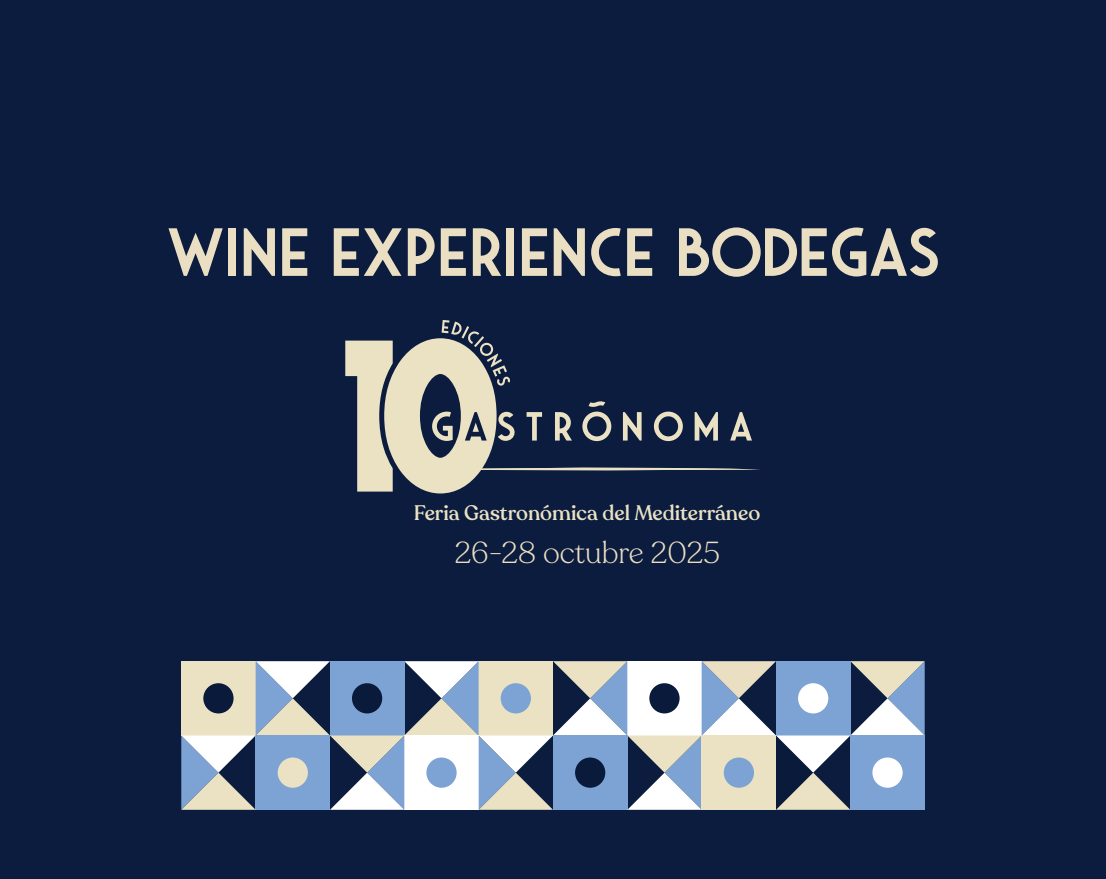
<style>
.page{position:relative;width:1106px;height:879px;background:#0b1c3f}
.page>*{position:absolute;margin:0;border:0;box-sizing:border-box;transform-origin:0 0}
.t1{font:600 68px "Saveur Sans";color:#eadfc2}
.t2{font:300 30px "Recoleta";color:#eadfc2}
.t3{font:500 20.8px "Recoleta";color:#eae2c3}
</style>
<div class="page">
<svg style="left:181px;top:661px;width:743px;height:149px"></svg>
<svg style="left:345px;top:320px;width:415px;height:173px"></svg>
<p class="t1" style="left:167px;top:217px;width:774px">WINE EXPERIENCe BODEGAS</p>
<p class="t3" style="left:414px;top:500px;width:348px">Feria Gastronómica del Mediterráneo</p>
<p class="t2" style="left:455px;top:534px;width:266px">26-28 octubre 2025</p>
</div>
